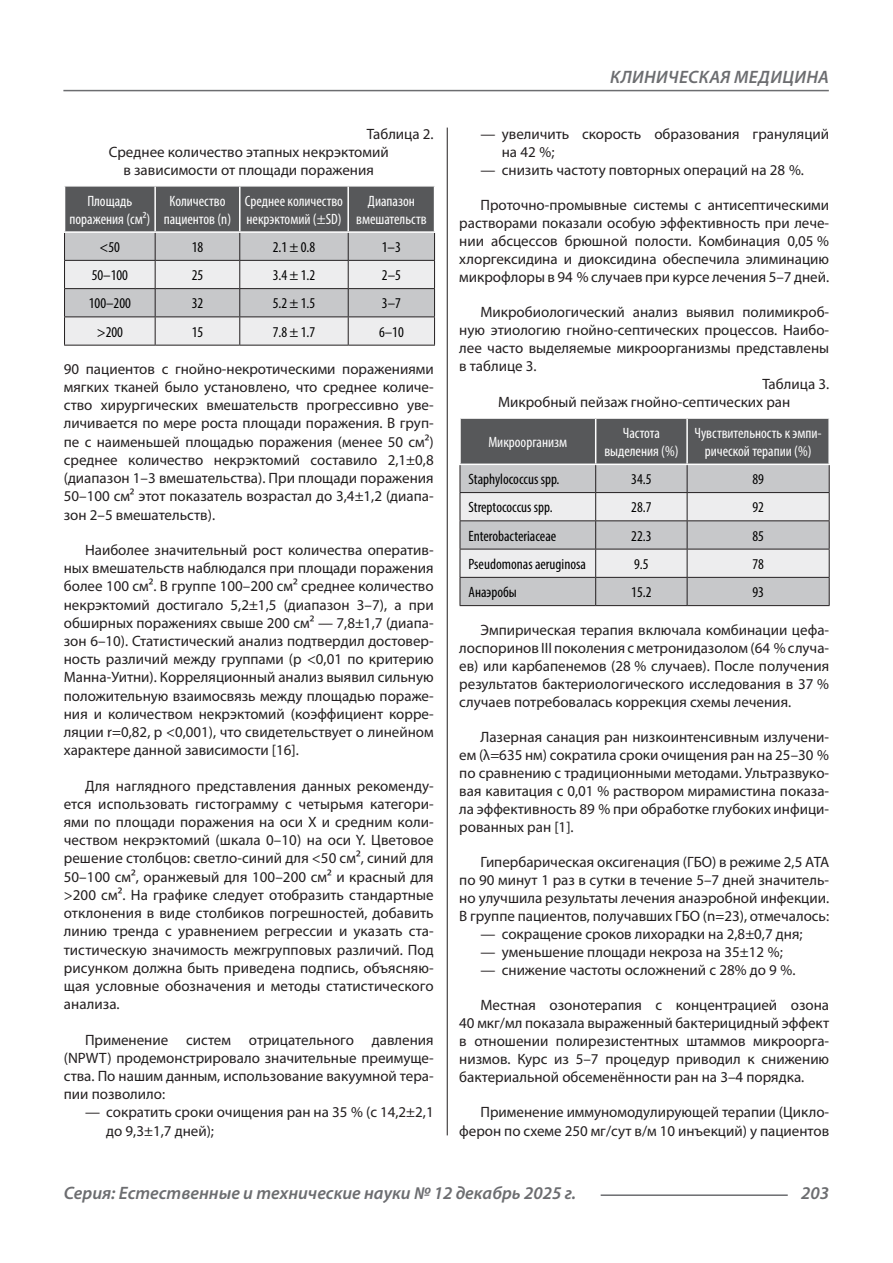
<style>
.page{position:relative;width:893px;height:1263px;background:#fff}
.page>*{position:absolute;margin:0;border:0;box-sizing:border-box;transform-origin:0 0}
.t1{font:italic 600 18px "Myriad Pro";color:#6c6d70}
.t2{font:italic 600 18px "Myriad Pro";letter-spacing:.02em;color:#6c6d70}
.t3{font:15px/18.3px "Myriad Pro";color:#231f20;text-align:justify}
.t4{font:condensed 15px "Myriad Pro";color:#000}
.t5{font:condensed 15px/18px "Myriad Pro";color:#fff;text-align:center}
</style>
<div class="page">
<hr style="left:447px;top:128px;width:1px;height:1007px;background:#231f20">
<hr style="left:63px;top:90px;width:766px;height:1px;background:#6c6d70">
<hr style="left:601px;top:1194px;width:187px;height:2px;background:#6c6d70">
<hr style="left:460px;top:605px;width:136px;height:1px;background:#231f20">
<hr style="left:596px;top:605px;width:91px;height:1px;background:#231f20">
<hr style="left:687px;top:605px;width:143px;height:1px;background:#231f20">
<svg style="left:460px;top:419px;width:370px;height:186px;background:#b2b3b5"></svg>
<hr style="left:459px;top:419px;width:2px;height:45px;background:#fff">
<hr style="left:595px;top:419px;width:1px;height:45px;background:#fff">
<hr style="left:686px;top:419px;width:2px;height:45px;background:#fff">
<hr style="left:828px;top:419px;width:2px;height:45px;background:#fff">
<hr style="left:459px;top:464px;width:137px;height:1px;background:#fff">
<hr style="left:596px;top:464px;width:91px;height:1px;background:#fff">
<hr style="left:687px;top:464px;width:143px;height:1px;background:#fff">
<hr style="left:64px;top:345px;width:91px;height:1px;background:#231f20">
<hr style="left:155px;top:345px;width:85px;height:1px;background:#231f20">
<hr style="left:240px;top:345px;width:108px;height:1px;background:#231f20">
<hr style="left:348px;top:345px;width:87px;height:1px;background:#231f20">
<svg style="left:64px;top:187px;width:371px;height:158px;background:#b1b2b3"></svg>
<hr style="left:64px;top:187px;width:1px;height:44px;background:#fff">
<hr style="left:154px;top:187px;width:2px;height:44px;background:#fff">
<hr style="left:239px;top:187px;width:2px;height:44px;background:#fff">
<hr style="left:347px;top:187px;width:2px;height:44px;background:#fff">
<hr style="left:434px;top:187px;width:1px;height:44px;background:#fff">
<hr style="left:64px;top:231px;width:91px;height:2px;background:#fff">
<hr style="left:155px;top:231px;width:85px;height:2px;background:#fff">
<hr style="left:240px;top:231px;width:108px;height:2px;background:#fff">
<hr style="left:348px;top:231px;width:87px;height:2px;background:#fff">
<p class="t3" style="left:367px;top:124px;width:68px">Таблица 2.</p>
<p class="t3" style="left:109px;top:142px;width:282px">Среднее количество этапных некрэктомий</p>
<p class="t3" style="left:123px;top:160px;width:252px">в зависимости от площади поражения</p>
<p class="t5" style="left:69px;top:191px;width:82px">Площадь поражения (см²)</p>
<p class="t5" style="left:164px;top:191px;width:69px">Количество пациентов (n)</p>
<p class="t5" style="left:245px;top:191px;width:100px;text-align:left">Среднее количество некрэктомий (±SD)</p>
<p class="t5" style="left:356px;top:191px;width:72px">Диапазон вмешательств</p>
<p class="t4" style="left:100px;top:238px;width:22px">&lt;50</p>
<p class="t4" style="left:192px;top:238px;width:13px">18</p>
<p class="t4" style="left:273px;top:238px;width:44px">2.1 ± 0.8</p>
<p class="t4" style="left:382px;top:238px;width:21px">1–3</p>
<p class="t4" style="left:92px;top:266px;width:38px">50–100</p>
<p class="t4" style="left:192px;top:266px;width:13px">25</p>
<p class="t4" style="left:273px;top:266px;width:44px">3.4 ± 1.2</p>
<p class="t4" style="left:382px;top:266px;width:21px">2–5</p>
<p class="t4" style="left:89px;top:294px;width:44px">100–200</p>
<p class="t4" style="left:192px;top:294px;width:13px">32</p>
<p class="t4" style="left:273px;top:294px;width:44px">5.2 ± 1.5</p>
<p class="t4" style="left:382px;top:294px;width:21px">3–7</p>
<p class="t4" style="left:97px;top:323px;width:28px">&gt;200</p>
<p class="t4" style="left:192px;top:323px;width:13px">15</p>
<p class="t4" style="left:273px;top:323px;width:44px">7.8 ± 1.7</p>
<p class="t4" style="left:379px;top:323px;width:26px">6–10</p>
<p class="t3" style="left:64px;top:359px;width:371px">90 пациентов с гнойно-некротическими поражениями мягких тканей было установлено, что среднее количе&shy;ство хирургических вмешательств прогрессивно уве&shy;личивается по мере роста площади поражения. В груп&shy;пе с наименьшей площадью поражения (менее 50 см²) среднее количество некрэктомий составило 2,1±0,8 (диапазон 1–3 вмешательства). При площади поражения 50–100 см² этот показатель возрастал до 3,4±1,2 (диапа&shy;зон 2–5 вмешательств).</p>
<p class="t3" style="left:64px;top:540px;width:371px;text-indent:21px">Наиболее значительный рост количества оператив&shy;ных вмешательств наблюдался при площади поражения более 100 см². В группе 100–200 см² среднее количество некрэктомий достигало 5,2±1,5 (диапазон 3–7), а при обширных поражениях свыше 200 см² — 7,8±1,7 (диапа&shy;зон 6–10). Статистический анализ подтвердил достовер&shy;ность различий между группами (p &lt;0,01 по критерию Манна-Уитни). Корреляционный анализ выявил сильную положительную взаимосвязь между площадью пораже&shy;ния и количеством некрэктомий (коэффициент корре&shy;ляции r=0,82, p &lt;0,001), что свидетельствует о линейном характере данной зависимости [16].</p>
<p class="t3" style="left:64px;top:776px;width:371px;text-indent:21px">Для наглядного представления данных рекоменду&shy;ется использовать гистограмму с четырьмя категори&shy;ями по площади поражения на оси X и средним коли&shy;чеством некрэктомий (шкала 0–10) на оси Y. Цветовое решение столбцов: светло-синий для &lt;50 см², синий для 50–100 см², оранжевый для 100–200 см² и красный для &gt;200 см². На графике следует отобразить стандартные отклонения в виде столбиков погрешностей, добавить линию тренда с уравнением регрессии и указать ста&shy;тистическую значимость межгрупповых различий. Под рисунком должна быть приведена подпись, объясняю&shy;щая условные обозначения и методы статистического анализа.</p>
<p class="t3" style="left:64px;top:1030px;width:371px;text-indent:21px">Применение систем отрицательного давления (NPWT) продемонстрировало значительные преимуще&shy;ства. По нашим данным, использование вакуумной тера&shy;пии позволило:</p>
<p class="t3" style="left:106px;top:1103px;width:329px;text-indent:-21px">— сократить сроки очищения ран на 35 % (с 14,2±2,1 до 9,3±1,7 дней);</p>
<p class="t2" style="left:610px;top:66px;width:220px">Клиническая медицина</p>
<p class="t3" style="left:502px;top:125px;width:329px;text-indent:-21px">— увеличить скорость образования грануляций на 42 %;</p>
<p class="t3" style="left:480px;top:161px;width:325px">— снизить частоту повторных операций на 28 %.</p>
<p class="t3" style="left:459px;top:196px;width:371px;text-indent:21px">Проточно-промывные системы с антисептическими растворами показали особую эффективность при лече&shy;нии абсцессов брюшной полости. Комбинация 0,05 % хлоргексидина и диоксидина обеспечила элиминацию микрофлоры в 94 % случаев при курсе лечения 5–7 дней.</p>
<p class="t3" style="left:480px;top:303px;width:350px">Микробиологический анализ выявил полимикроб-</p>
<p class="t3" style="left:459px;top:321px;width:371px">ную этиологию гнойно-септических процессов. Наибо-</p>
<p class="t3" style="left:459px;top:339px;width:371px">лее часто выделяемые микроорганизмы представлены</p>
<p class="t3" style="left:459px;top:357px;width:79px">в таблице 3.</p>
<p class="t3" style="left:762px;top:375px;width:68px">Таблица 3.</p>
<p class="t3" style="left:498px;top:393px;width:294px">Микробный пейзаж гнойно-септических ран</p>
<p class="t5" style="left:488px;top:433px;width:81px">Микроорганизм</p>
<p class="t5" style="left:604px;top:424px;width:76px">Частота выделения (%)</p>
<p class="t5" style="left:695px;top:424px;width:129px">Чувствительность к эмпи&shy;рической терапии (%)</p>
<p class="t4" style="left:468px;top:470px;width:92px">Staphylococcus spp.</p>
<p class="t4" style="left:631px;top:470px;width:22px">34.5</p>
<p class="t4" style="left:752px;top:470px;width:13px">89</p>
<p class="t4" style="left:468px;top:498px;width:86px">Streptococcus spp.</p>
<p class="t4" style="left:631px;top:498px;width:22px">28.7</p>
<p class="t4" style="left:752px;top:498px;width:13px">92</p>
<p class="t4" style="left:468px;top:527px;width:89px">Enterobacteriaceae</p>
<p class="t4" style="left:631px;top:527px;width:22px">22.3</p>
<p class="t4" style="left:752px;top:527px;width:13px">85</p>
<p class="t4" style="left:468px;top:555px;width:119px">Pseudomonas aeruginosa</p>
<p class="t4" style="left:634px;top:555px;width:16px">9.5</p>
<p class="t4" style="left:752px;top:555px;width:13px">78</p>
<p class="t4" style="left:468px;top:583px;width:50px">Анаэробы</p>
<p class="t4" style="left:631px;top:583px;width:22px">15.2</p>
<p class="t4" style="left:752px;top:583px;width:13px">93</p>
<p class="t3" style="left:459px;top:621px;width:371px;text-indent:21px">Эмпирическая терапия включала комбинации цефа&shy;лоспоринов III поколения с метронидазолом (64 % случа&shy;ев) или карбапенемов (28 % случаев). После получения результатов бактериологического исследования в 37 % случаев потребовалась коррекция схемы лечения.</p>
<p class="t3" style="left:459px;top:728px;width:371px;text-indent:21px">Лазерная санация ран низкоинтенсивным излучени&shy;ем (λ=635 нм) сократила сроки очищения ран на 25–30 % по сравнению с традиционными методами. Ультразвуко&shy;вая кавитация с 0,01 % раствором мирамистина показа&shy;ла эффективность 89 % при обработке глубоких инфици&shy;рованных ран [1].</p>
<p class="t3" style="left:459px;top:853px;width:371px;text-indent:21px">Гипербарическая оксигенация (ГБО) в режиме 2,5 АТА по 90 минут 1 раз в сутки в течение 5–7 дней значитель&shy;но улучшила результаты лечения анаэробной инфекции.<br>В группе пациентов, получавших ГБО (n=23), отмечалось:</p>
<p class="t3" style="left:480px;top:925px;width:324px">— сокращение сроков лихорадки на 2,8±0,7 дня;</p>
<p class="t3" style="left:480px;top:943px;width:304px">— уменьшение площади некроза на 35±12 %;</p>
<p class="t3" style="left:480px;top:961px;width:316px">— снижение частоты осложнений с 28% до 9 %.</p>
<p class="t3" style="left:459px;top:996px;width:371px;text-indent:21px">Местная озонотерапия с концентрацией озона 40 мкг/мл показала выраженный бактерицидный эффект в отношении полирезистентных штаммов микроорга&shy;низмов. Курс из 5–7 процедур приводил к снижению бактериальной обсеменённости ран на 3–4 порядка.</p>
<p class="t3" style="left:459px;top:1103px;width:371px;text-align:right">Применение иммуномодулирующей терапии (Цикло&shy;ферон по схеме 250 мг/сут в/м 10 инъекций) у пациентов</p>
<p class="t1" style="left:64px;top:1182px;width:514px">Серия: Естественные и технические науки № 12 декабрь 2025 г.</p>
<p class="t1" style="left:801px;top:1182px;width:30px">203</p>
</div>
